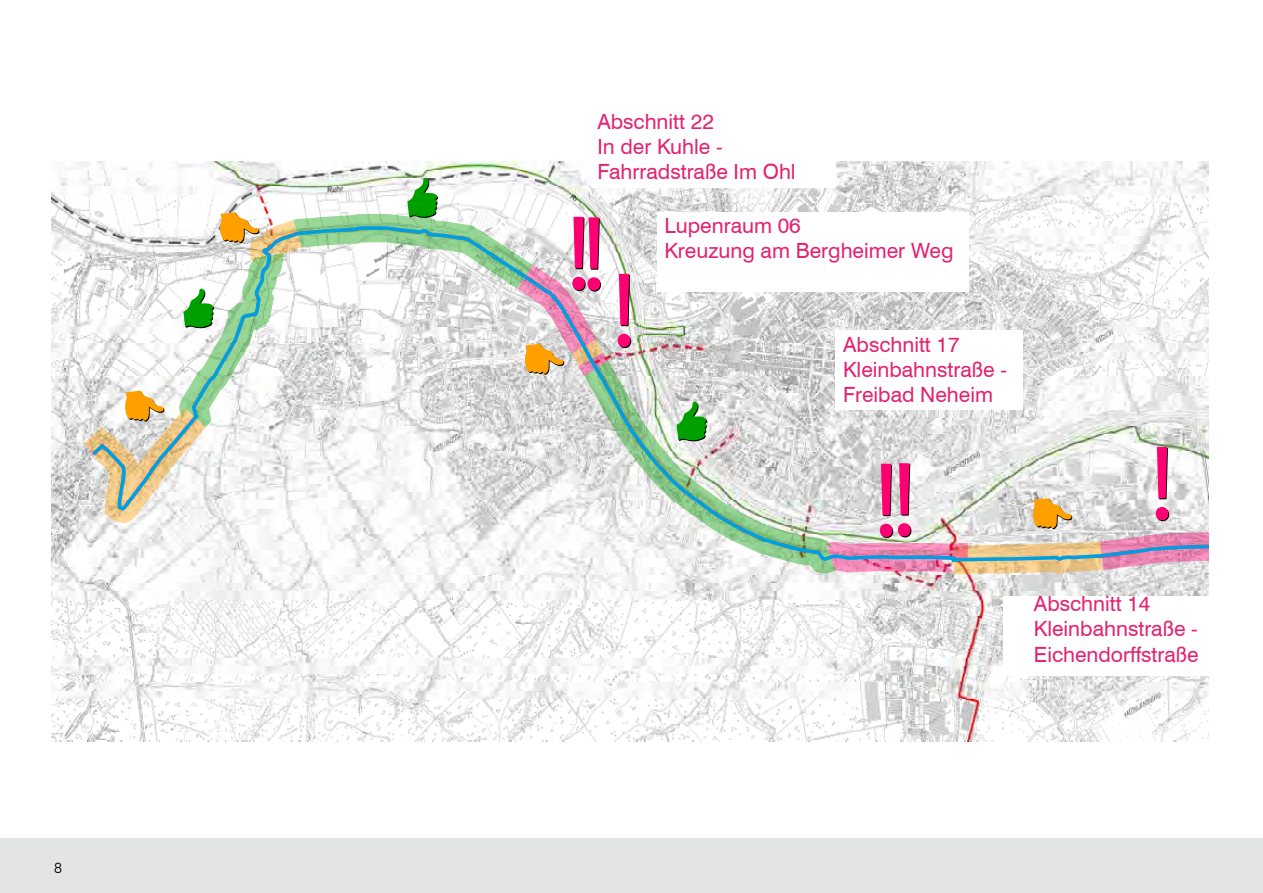
<style>
.page{position:relative;width:1263px;height:893px;background:#fff}
.page>*{position:absolute;margin:0;border:0;box-sizing:border-box;transform-origin:0 0}
.t1{font:106.8px "Myriad Pro";color:#ff0073}
.t2{font:21px/25.2px "Swiss 721 BT";color:#e32271}
.t3{font:300 15px "Swiss 721 BT";color:#000}
</style>
<div class="page">
<img style="left:51px;top:162px;width:1158px;height:580px">
<svg style="left:88px;top:224px;width:1121px;height:363px"></svg>
<svg style="left:677px;top:402px;width:30px;height:39px"></svg>
<svg style="left:84px;top:178px;width:524px;height:345px"></svg>
<img style="left:826px;top:498px;width:383px;height:76px">
<div style="left:836px;top:330px;width:187px;height:80px;background:#fff"></div>
<div style="left:657px;top:212px;width:312px;height:80px;background:#fff"></div>
<div style="left:591px;top:108px;width:245px;height:80px;background:#fff"></div>
<div style="left:1003px;top:596px;width:211px;height:80px;background:#fff"></div>
<div style="left:0;top:839px;width:1263px;height:54px;background:#e3e4e4"></div>
<p class="t3" style="left:54px;top:859px;width:9px">8</p>
<p class="t2" style="left:597px;top:109px;width:200px">Abschnitt 22<br>In der Kuhle -<br>Fahrradstraße Im Ohl</p>
<p class="t1" style="left:566px;top:187px;width:41px">!!</p>
<p class="t1" style="left:612px;top:244px;width:26px">!</p>
<p class="t2" style="left:665px;top:212px;width:290px">Lupenraum 06<br>Kreuzung am Bergheimer Weg</p>
<p class="t2" style="left:843px;top:331px;width:165px">Abschnitt 17<br>Kleinbahnstraße -<br>Freibad Neheim</p>
<p class="t1" style="left:874px;top:434px;width:44px">!!</p>
<p class="t1" style="left:1150px;top:417px;width:26px">!</p>
<p class="t2" style="left:1034px;top:591px;width:166px">Abschnitt 14<br>Kleinbahnstraße -<br>Eichendorffstraße</p>
</div>
